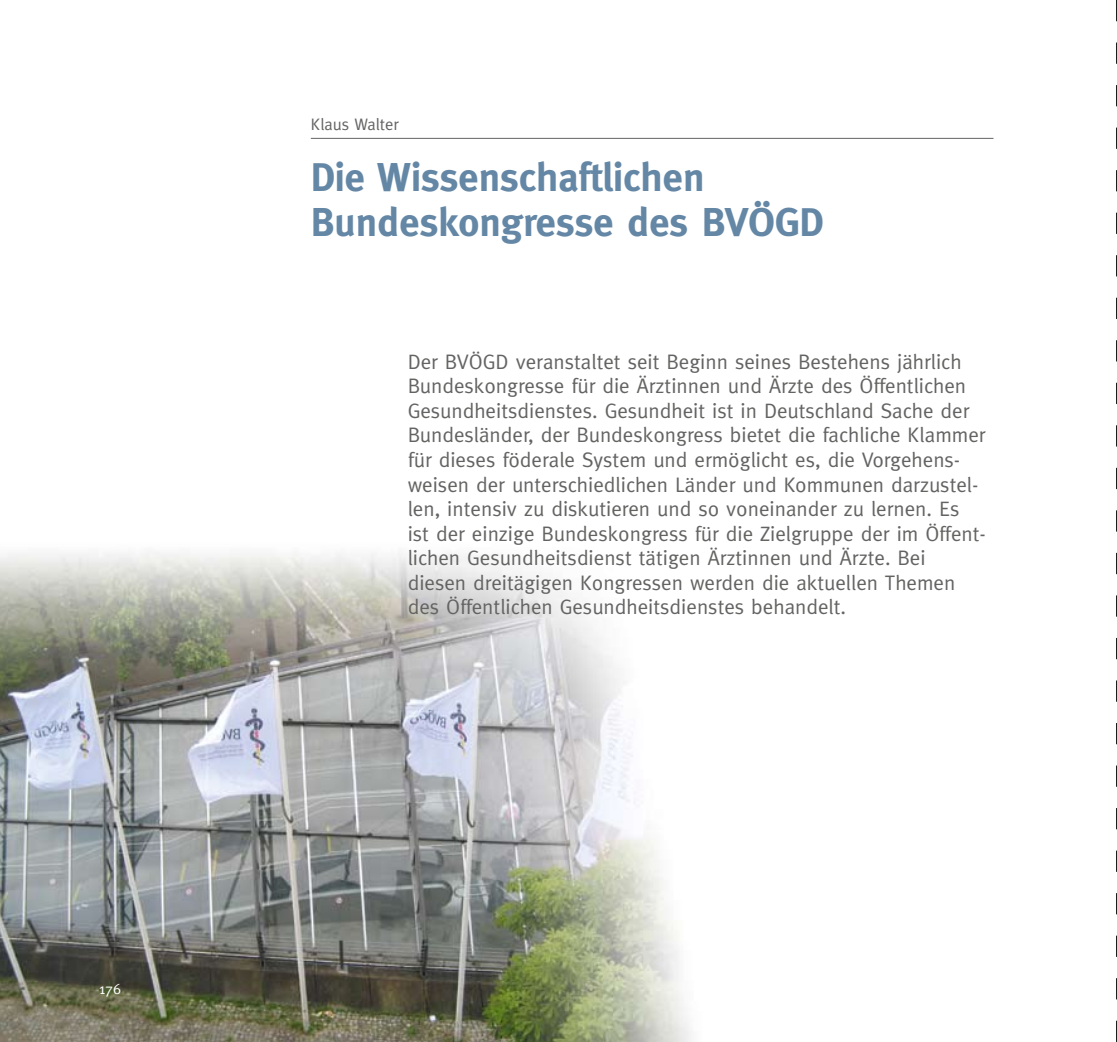
<style>
.page{position:relative;width:1117px;height:1042px;background:#fff}
.page>*{position:absolute;margin:0;border:0;box-sizing:border-box;transform-origin:0 0}
.t1{font:700 40.25px/45.5px "Meta";color:#6487a6}
.t2{font:21px/24.5px "Meta";color:#636362}
.t3{font:16.62px "Meta";color:#636362}
.t4{font:14.88px "Meta";color:#fff}
</style>
<div class="page">
<img style="left:0;top:552px;width:691px;height:490px">
<hr style="left:311px;top:138px;width:682px;height:1px;background:#636362">
<p class="t4" style="left:99px;top:980px;width:23px">176</p>
<p class="t3" style="left:311px;top:115px;width:89px">Klaus Walter</p>
<h1 class="t1" style="left:311px;top:154px;width:514px">Die Wissenschaftlichen<br>Bundeskongresse des BVÖGD</h1>
<p class="t2" style="left:407px;top:349px;width:579px">Der BVÖGD veranstaltet seit Beginn seines Bestehens jährlich Bundeskongresse für die Ärztinnen und Ärzte des Öffentlichen Gesundheitsdienstes. Gesundheit ist in Deutschland Sache der Bundesländer, der Bundeskongress bietet die fachliche Klammer für dieses föderale System und ermöglicht es, die Vorgehens&shy;weisen der unterschiedlichen Länder und Kommunen darzustel&shy;len, intensiv zu diskutieren und so voneinander zu lernen. Es ist der einzige Bundeskongress für die Zielgruppe der im Öffent&shy;lichen Gesundheitsdienst tätigen Ärztinnen und Ärzte. Bei diesen dreitägigen Kongressen werden die aktuellen Themen des Öffentlichen Gesundheitsdienstes behandelt.</p>
</div>
